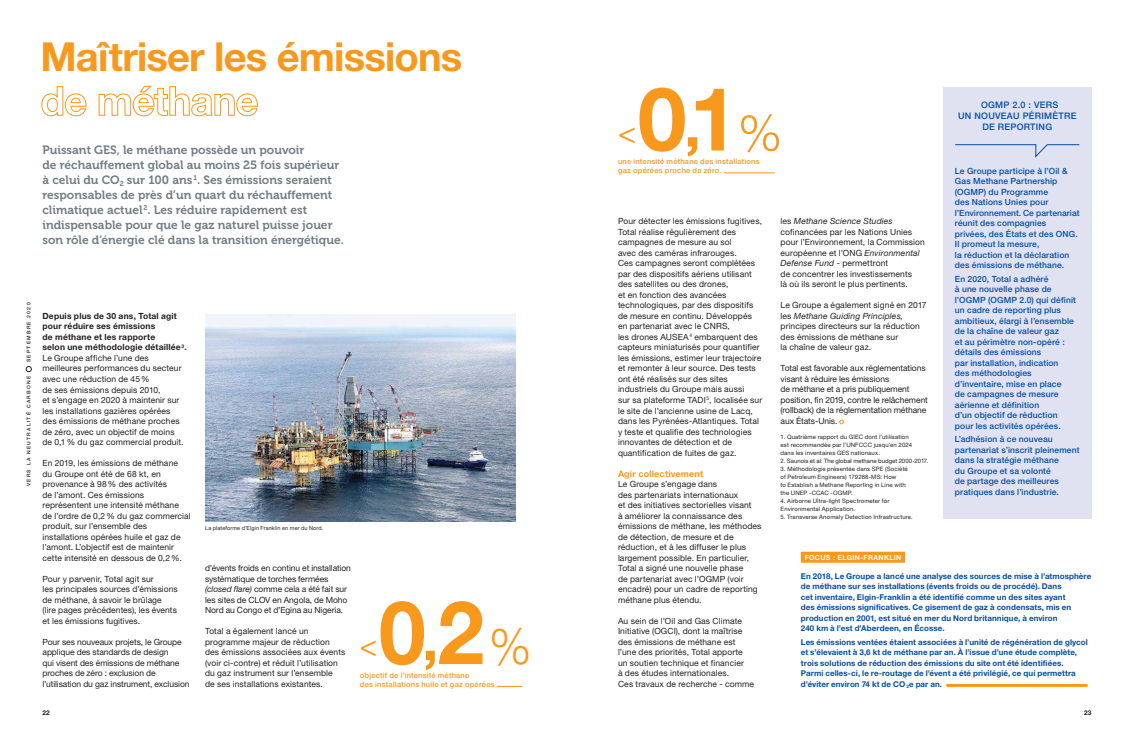
<style>
.page{position:relative;width:1134px;height:738px;background:#fff}
.page>*{position:absolute;margin:0;border:0;box-sizing:border-box;transform-origin:0 0}
.t1{font:700 88px "Helvetica Neue LT Std";color:#f8981d;scale:.96 1}
.t2{font:700 88px "Helvetica Neue LT Std";color:#f8981d}
.t3{font:700 60px "Helvetica Neue LT Std";color:#f8981d}
.t4{font:700 60px "Helvetica Neue LT Std";color:#f8981d;scale:.96 1}
.t5{font:300 50px "Helvetica Neue LT Std";color:#f8981d}
.t6{font:300 50px "Helvetica Neue LT Std";color:#f8981d;scale:.96 1}
.t7{font:700 40px/44px "Helvetica Neue LT Std";letter-spacing:-.02em;color:#f8981d}
.t8{font:30px "Helvetica Neue LT Std";color:#f8981d}
.t9{font:30px "Helvetica Neue LT Std";color:#f8981d;scale:.96 1}
.t10{font:12px/15px "Museo 700";color:#727d84}
.t11{font:500 9px/11px "Helvetica Neue LT Std";letter-spacing:.03em;color:#034ea2;text-align:center}
.t12{font:700 9px "Helvetica Neue LT Std";letter-spacing:.015em;color:#f8981d}
.t13{font:8.5px/10.5px "Helvetica Neue LT Std";letter-spacing:.01em;color:#231f20}
.t14{font:500 8.5px/10.5px "Helvetica Neue LT Std";letter-spacing:.015em;color:#034ea2}
.t15{font:8.5px/10.5px "Helvetica Neue LT Std";letter-spacing:-.01em;color:#231f20}
.t16{font:700 8px/10.5px "Helvetica Neue LT Std";letter-spacing:.01em;color:#034ea2}
.t17{font:500 7.5px "Helvetica Neue LT Std";letter-spacing:.025em;color:#f8981d}
.t18{font:700 7px "Helvetica Neue LT Std";letter-spacing:.045em;color:#fff}
.t19{font:700 6.5px "Helvetica Neue LT Std";color:#231f20}
.t20{font:6px/8px "Helvetica Neue LT Std";letter-spacing:.02em;color:#231f20}
.t21{font:6px "Helvetica Neue LT Std";color:#231f20}
.t22{font:5.5px "Helvetica Neue LT Std";letter-spacing:.02em;color:#231f20}
.t23{font:500 5px "Helvetica Neue LT Std";letter-spacing:.25em;color:#231f20}
.s1{font-weight:700}
.s2{font-style:italic}
.s3{font-size:88px}
</style>
<div class="page">
<img style="left:205px;top:314px;width:311px;height:207px">
<div style="left:943px;top:87px;width:148px;height:431px;background:#e0e2f2"></div>
<svg style="left:26px;top:366px;width:6px;height:5px"></svg>
<svg style="left:839px;top:419px;width:5px;height:4px"></svg>
<div style="left:801px;top:551px;width:104px;height:11px;background:#f8981d"></div>
<hr style="left:947px;top:683px;width:139px;height:3px;background:#f8981d">
<hr style="left:724px;top:172px;width:51px;height:1px;background:#f8981d">
<svg style="left:497px;top:685px;width:25px;height:1px"></svg>
<svg style="left:955px;top:144px;width:125px;height:13px"></svg>
<h3 class="t7" style="left:41px;top:40px;width:423px">Maîtriser les émissions de méthane</h3>
<p class="t10" style="left:43px;top:143px;width:303px">Puissant GES, le méthane possède un pouvoir<br>de réchauffement global au moins 25 fois supérieur à celui du CO<sub>2</sub> sur 100 ans<sup>1</sup>. Ses émissions seraient responsables de près d’un quart du réchauffement climatique actuel <sup>2</sup>. Les réduire rapidement est indispensable pour que le gaz naturel puisse jouer son rôle d’énergie clé dans la transition énergétique.</p>
<p class="t23" style="left:27px;top:362px;width:61px;rotate:-90deg">SEPTEMBRE 2020</p>
<p class="t13" style="left:43px;top:311px;width:146px"><span class="s1">Depuis plus de 30 ans, Total agit pour réduire ses émissions<br>de méthane et les rapporte<br>selon une méthodologie détaillée</span> <sup>3</sup><span class="s1">.<br></span>Le Groupe affiche l’une des meilleures performances du secteur avec une réduction de 45 %<br>de ses émissions depuis 2010,<br>et s’engage en 2020 à maintenir sur les installations gazières opérées<br>des émissions de méthane proches de zéro, avec un objectif de moins<br>de 0,1 % du gaz commercial produit.</p>
<p class="t13" style="left:43px;top:458px;width:150px">En 2019, les émissions de méthane<br>du Groupe ont été de 68 kt, en provenance à 98 % des activités<br>de l’amont. Ces émissions représentent une intensité méthane<br>de l’ordre de 0,2 % du gaz commercial produit, sur l’ensemble des installations opérées huile et gaz de l’amont. L’objectif est de maintenir cette intensité en dessous de 0,2 %.</p>
<p class="t13" style="left:43px;top:574px;width:137px">Pour y parvenir, Total agit sur<br>les principales sources d’émissions de méthane, à savoir le brûlage<br>(lire pages précédentes), les évents et les émissions fugitives.</p>
<p class="t15" style="left:43px;top:637px;width:149px">Pour ses nouveaux projets, le Groupe applique des standards de design<br>qui visent des émissions de méthane proches de zéro : exclusion de l’utilisation du gaz instrument, exclusion</p>
<p class="t23" style="left:27px;top:485px;width:111px;rotate:-90deg">VERS LA NEUTRALITÉ CARBONE</p>
<p class="t22" style="left:205px;top:525px;width:120px">La plateforme d’Elgin Franklin en mer du Nord.</p>
<p class="t15" style="left:205px;top:563px;width:147px">d’évents froids en continu et installation systématique de torches fermées <span class="s2">(closed flare)</span> comme cela a été fait sur les sites de CLOV en Angola, de Moho Nord au Congo et d’Egina au Nigeria.</p>
<p class="t13" style="left:205px;top:626px;width:142px">Total a également lancé un programme majeur de réduction des émissions associées aux évents (voir ci-contre) et réduit l’utilisation du gaz instrument sur l’ensemble<br>de ses installations existantes.</p>
<h1 class="t1" style="left:379px;top:601px;width:111px">02</h1>
<h3 class="t6" style="left:489px;top:617px;width:46px">%</h3>
<p class="t17" style="left:360px;top:681px;width:136px">des installations huile et gaz opérées</p>
<h3 class="t9" style="left:360px;top:634px;width:19px">&lt;</h3>
<p class="t17" style="left:360px;top:672px;width:111px">objectif de l’intensité méthane</p>
<h2 class="t4" style="left:422px;top:616px;width:18px">,</h2>
<h1 class="t2" style="left:638px;top:88px;width:50px">0</h1>
<h2 class="t3" style="left:684px;top:104px;width:56px">,<span class="s3">1</span></h2>
<p class="t11" style="left:958px;top:100px;width:120px">OGMP 2.0 : VERS<br>UN NOUVEAU PÉRIMÈTRE<br>DE REPORTING</p>
<p class="t14" style="left:955px;top:166px;width:126px">Le Groupe participe à l’Oil &amp;<br>Gas Methane Partnership (OGMP) du Programme<br>des Nations Unies pour l’Environnement. Ce partenariat réunit des compagnies privées, des États et des ONG.<br>Il promeut la mesure,<br>la réduction et la déclaration des émissions de méthane.</p>
<p class="t14" style="left:955px;top:274px;width:123px">En 2020, Total a adhéré<br>à une nouvelle phase de l’OGMP (OGMP 2.0) qui définit un cadre de reporting plus ambitieux, élargi à l’ensemble de la chaîne de valeur gaz<br>et au périmètre non-opéré : détails des émissions<br>par installation, indication<br>des méthodologies d’inventaire, mise en place<br>de campagnes de mesure aérienne et définition<br>d’un objectif de réduction pour les activités opérées.</p>
<p class="t14" style="left:955px;top:435px;width:126px">L’adhésion à ce nouveau partenariat s’inscrit pleinement dans la stratégie méthane<br>du Groupe et sa volonté<br>de partage des meilleures pratiques dans l’industrie.</p>
<h3 class="t5" style="left:738px;top:104px;width:46px">%</h3>
<h3 class="t8" style="left:618px;top:121px;width:19px">&lt;</h3>
<p class="t17" style="left:618px;top:159px;width:143px">une intensité méthane des installations</p>
<p class="t17" style="left:618px;top:168px;width:105px">gaz opérées proche de zéro.</p>
<p class="t13" style="left:780px;top:217px;width:146px">les <span class="s2">Methane Science Studies </span>cofinancées par les Nations Unies pour l’Environnement, la Commission européenne et l’ONG <span class="s2">Environmental Defense Fund -</span> permettront<br>de concentrer les investissements<br>là où ils seront le plus pertinents.</p>
<p class="t13" style="left:780px;top:301px;width:147px">Le Groupe a également signé en 2017 les <span class="s2">Methane Guiding Principles, </span>principes directeurs sur la réduction des émissions de méthane sur<br>la chaîne de valeur gaz.</p>
<p class="t15" style="left:780px;top:364px;width:149px">Total est favorable aux réglementations visant à réduire les émissions<br>de méthane et a pris publiquement position, fin 2019, contre le relâchement (rollback) de la réglementation méthane aux États-Unis.</p>
<p class="t13" style="left:618px;top:217px;width:146px">Pour détecter les émissions fugitives, Total réalise régulièrement des campagnes de mesure au sol<br>avec des caméras infrarouges.<br>Ces campagnes seront complétées par des dispositifs aériens utilisant des satellites ou des drones,<br>et en fonction des avancées technologiques, par des dispositifs de mesure en continu. Développés en partenariat avec le CNRS,<br>les drones AUSEA<sup>4</sup> embarquent des capteurs miniaturisés pour quantifier les émissions, estimer leur trajectoire et remonter à leur source. Des tests ont été réalisés sur des sites industriels du Groupe mais aussi<br>sur sa plateforme TADI <sup>5</sup>, localisée sur le site de l’ancienne usine de Lacq, dans les Pyrénées-Atlantiques. Total y teste et qualifie des technologies innovantes de détection et de quantification de fuites de gaz.</p>
<p class="t12" style="left:618px;top:470px;width:87px">Agir collectivement</p>
<p class="t13" style="left:618px;top:479px;width:145px">Le Groupe s’engage dans<br>des partenariats internationaux<br>et des initiatives sectorielles visant<br>à améliorer la connaissance des émissions de méthane, les méthodes de détection, de mesure et de réduction, et à les diffuser le plus largement possible. En particulier,<br>Total a signé une nouvelle phase<br>de partenariat avec l’OGMP (voir encadré) pour un cadre de reporting méthane plus étendu.</p>
<p class="t13" style="left:618px;top:616px;width:138px">Au sein de l’Oil and Gas Climate<br>Initiative (OGCI), dont la maîtrise des émissions de méthane est l’une des priorités, Total apporte un soutien technique et financier<br>à des études internationales.<br>Ces travaux de recherche - comme</p>
<p class="t20" style="left:780px;top:433px;width:133px">1. Quatrième rapport du GIEC dont l’utilisation est recommandée par l’UNFCCC jusqu’en 2024 dans les inventaires GES nationaux.</p>
<p class="t21" style="left:780px;top:458px;width:149px">2. Saunois et al: The global methane budget 2000-2017.</p>
<p class="t20" style="left:780px;top:465px;width:129px">3. Méthodologie présentée dans SPE (Société of Petroleum Engineers) 179288-MS: How<br>to Establish a Methane Reporting in Line with the UNEP -CCAC -OGMP.</p>
<p class="t20" style="left:780px;top:497px;width:110px">4. Airborne Ultra-light Spectrometer for<br>Environmental Application.</p>
<p class="t20" style="left:780px;top:513px;width:134px">5. Transverse Anomaly Detection Infrastructure.</p>
<p class="t18" style="left:805px;top:554px;width:98px">FOCUS : ELGIN-FRANKLIN</p>
<p class="t16" style="left:801px;top:571px;width:292px">En 2018, Le Groupe a lancé une analyse des sources de mise à l’atmosphère de méthane sur ses installations (évents froids ou de procédé). Dans<br>cet inventaire, Elgin-Franklin a été identifié comme un des sites ayant<br>des émissions significatives. Ce gisement de gaz à condensats, mis en production en 2001, est situé en mer du Nord britannique, à environ<br>240 km à l’est d’Aberdeen, en Écosse.</p>
<p class="t16" style="left:801px;top:637px;width:289px">Les émissions ventées étaient associées à l’unité de régénération de glycol et s’élevaient à 3,6 kt de méthane par an. À l’issue d’une étude complète, trois solutions de réduction des émissions du site ont été identifiées.<br>Parmi celles-ci, le re-routage de l’évent a été privilégié, ce qui permettra d’éviter environ 74 kt de CO <sub>2</sub>e par an.</p>
<p class="t19" style="left:43px;top:710px;width:9px">22</p>
<p class="t19" style="left:1084px;top:710px;width:9px">23</p>
</div>
